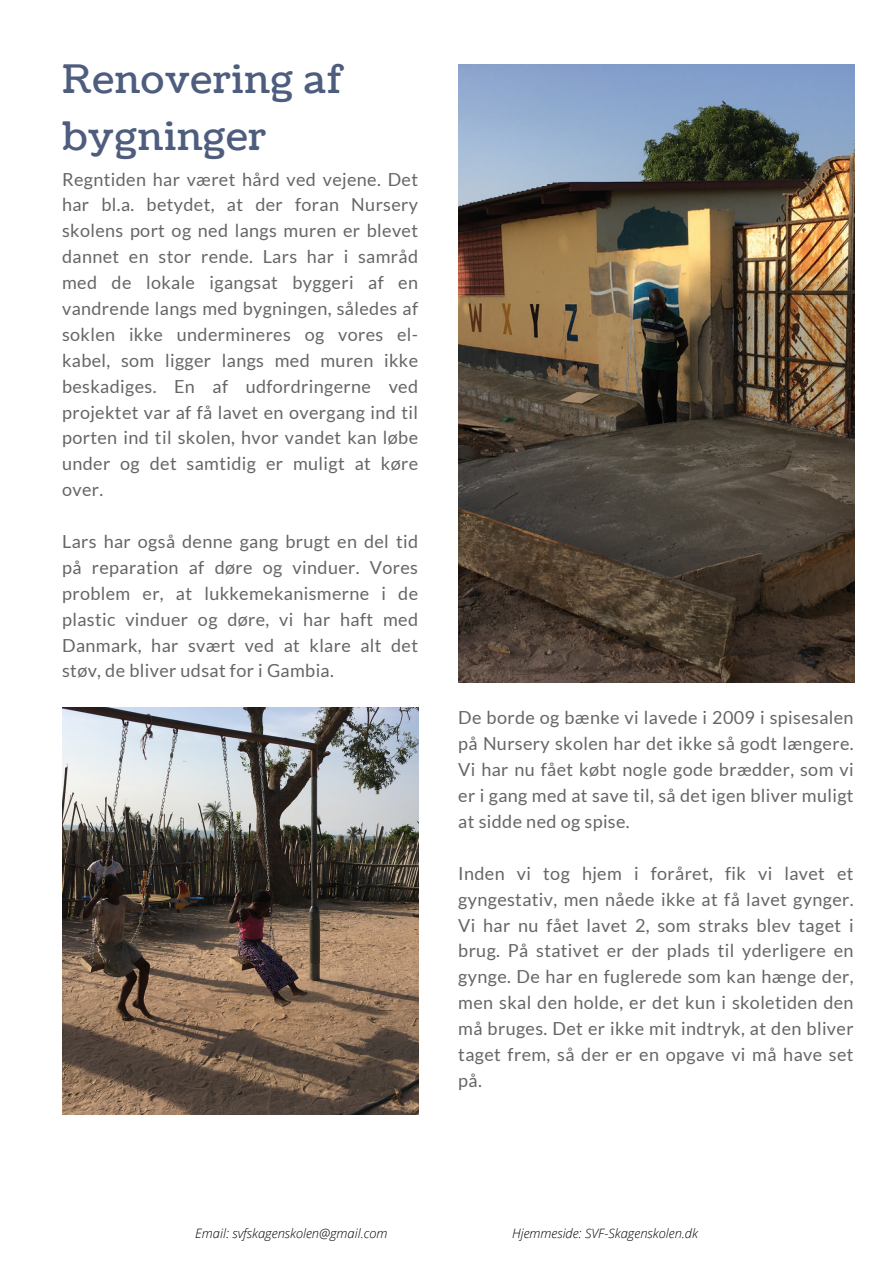
<style>
.page{position:relative;width:893px;height:1264px;background:#fff}
.page>*{position:absolute;margin:0;border:0;box-sizing:border-box;transform-origin:0 0}
.t1{font:39px/56.2px "Coustard";letter-spacing:.02em;color:#4e5c7e}
.t2{font:18px/25.8px "Lato";letter-spacing:.02em;color:#666;text-align:justify}
.t3{font:italic 300 12.9px "Open Sans";color:#000}
</style>
<div class="page">
<img style="left:458px;top:64px;width:396px;height:618px">
<img style="left:62px;top:707px;width:357px;height:407px">
<p class="t1" style="left:62px;top:53px;width:284px">Renovering af bygninger</p>
<p class="t2" style="left:62px;top:166px;width:357px">Regntiden har været hård ved vejene. Det har bl.a. betydet, at der foran Nursery skolens port og ned langs muren er blevet dannet en stor rende. Lars har i samråd med de lokale igangsat byggeri af en vandrende langs med bygningen, således af soklen ikke undermineres og vores el&shy;kabel, som ligger langs med muren ikke beskadiges. En af udfordringerne ved projektet var af få lavet en overgang ind til porten ind til skolen, hvor vandet kan løbe under og det samtidig er muligt at køre over.</p>
<p class="t2" style="left:62px;top:528px;width:357px">Lars har også denne gang brugt en del tid på reparation af døre og vinduer. Vores problem er, at lukkemekanismerne i de plastic vinduer og døre, vi har haft med Danmark, har svært ved at klare alt det støv, de bliver udsat for i Gambia.</p>
<p class="t2" style="left:458px;top:704px;width:397px">De borde og bænke vi lavede i 2009 i spisesalen på Nursery skolen har det ikke så godt længere.<br>Vi har nu fået købt nogle gode brædder, som vi er i gang med at save til, så det igen bliver muligt at sidde ned og spise.</p>
<p class="t2" style="left:458px;top:860px;width:397px">Inden vi tog hjem i foråret, fik vi lavet et gyngestativ, men nåede ikke at få lavet gynger.<br>Vi har nu fået lavet 2, som straks blev taget i brug. På stativet er der plads til yderligere en gynge. De har en fuglerede som kan hænge der, men skal den holde, er det kun i skoletiden den må bruges. Det er ikke mit indtryk, at den bliver taget frem, så der er en opgave vi må have set på.</p>
<p class="t3" style="left:195px;top:1224px;width:194px">Email: svfskagenskolen@gmail.com</p>
<p class="t3" style="left:512px;top:1224px;width:187px">Hjemmeside: SVF-Skagenskolen.dk</p>
</div>
